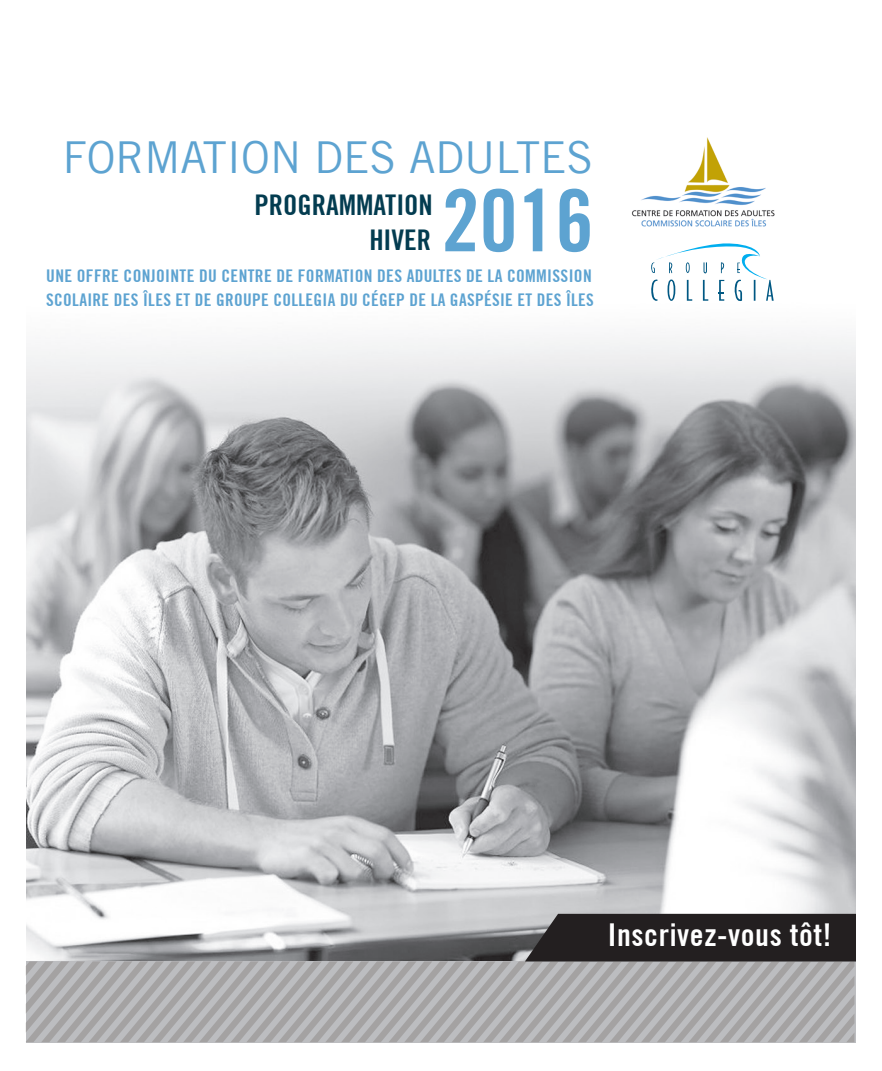
<style>
.page{position:relative;width:882px;height:1071px;background:#fff}
.page>*{position:absolute;margin:0;border:0;box-sizing:border-box;transform-origin:0 0}
.t1{font:700 condensed 85.58px "Trade Gothic No.20";color:#5da3d1}
.t2{font:44.1px "Trade Gothic LT";color:#5da3d1}
.t3{font:700 condensed 31.5px "Trade Gothic No.20";letter-spacing:.02em;color:#fff}
.t4{font:700 condensed 28.53px/34.3px "Trade Gothic No.20";color:#033c50;text-align:right}
.t5{font:700 condensed 17.5px/23.4px "Trade Gothic No.20";letter-spacing:.02em;color:#5da3d1}
</style>
<div class="page">
<img style="left:26px;top:337px;width:830px;height:706px">
<svg style="left:651px;top:243px;width:123px;height:58px"></svg>
<svg style="left:26px;top:914px;width:830px;height:128px;background:#9d9c9e"></svg>
<img style="left:631px;top:137px;width:144px;height:90px">
<h2 class="t2" style="left:63px;top:130px;width:532px">FORMATION DES ADULTES</h2>
<h1 class="t1" style="left:442px;top:169px;width:154px">2016</h1>
<h3 class="t4" style="left:255px;top:188px;width:180px">PROGRAMMATION<br>HIVER</h3>
<p class="t5" style="left:46px;top:264px;width:549px">UNE OFFRE CONJOINTE DU CENTRE DE FORMATION DES ADULTES DE LA COMMISSION<br>SCOLAIRE DES ÎLES ET DE GROUPE COLLEGIA DU CÉGEP DE LA GASPÉSIE ET DES ÎLES</p>
<h3 class="t3" style="left:608px;top:915px;width:225px">Inscrivez-vous tôt!</h3>
</div>
